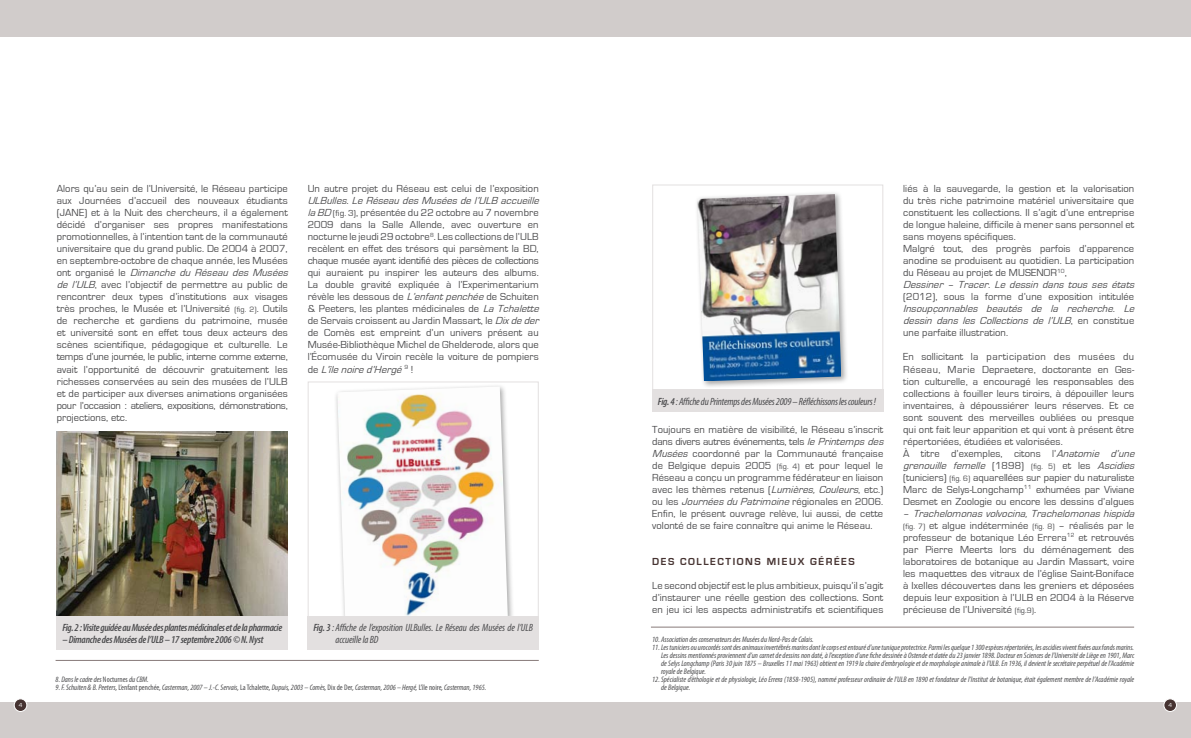
<style>
.page{position:relative;width:1191px;height:738px;background:#fff}
.page>*{position:absolute;margin:0;border:0;box-sizing:border-box;transform-origin:0 0}
.t1{font:10.5px/12px "Eurostile";letter-spacing:.01em;color:#4b4b4d}
.t2{font:italic condensed 10.5px/12px "Myriad Pro";letter-spacing:-.02em;color:#4b4b4d}
.t3{font:italic 600 condensed 10.5px "Myriad Pro";letter-spacing:-.03em;color:#4b4b4d}
.t4{font:italic 10.5px/12px "Eurostile";color:#4b4b4d}
.t5{font:700 10.5px "Eurostile";letter-spacing:.15em;color:#463331}
.t6{font:italic condensed 8px/8px "Myriad Pro";color:#4b4b4d;text-align:justify}
.t7{font:6px "Eurostile";color:#fff}
.s1{font-style:italic}
.s2{font-size:8px}
.s3{font-size:9px}
.s4{font-weight:600}
.s5{font-style:normal}
</style>
<div class="page">
<div style="left:0;top:0;width:1191px;height:37px;background:#d1cccb"></div>
<div style="left:0;top:702px;width:1191px;height:35px;background:#d1cccb"></div>
<div style="left:14px;top:698px;width:13px;height:13px;background:#463331;border-radius:50%"></div>
<div style="left:14px;top:698px;width:13px;height:13px;border:1px solid #fff;border-radius:50%"></div>
<div style="left:1163px;top:698px;width:13px;height:13px;background:#463331;border-radius:50%"></div>
<div style="left:1163px;top:698px;width:13px;height:13px;border:1px solid #fff;border-radius:50%"></div>
<img style="left:57px;top:431px;width:231px;height:184px">
<div style="left:57px;top:615px;width:231px;height:33px;background:#e3e0e0"></div>
<div style="left:308px;top:381px;width:231px;height:235px;border:1px solid #e3e0e0"></div>
<div style="left:652px;top:389px;width:231px;height:23px;background:#e3e0e0"></div>
<div style="left:652px;top:184px;width:231px;height:206px;border:1px solid #e3e0e0"></div>
<div style="left:694px;top:190px;width:159px;height:202px;background:#000;opacity:.35"></div>
<img style="left:697px;top:194px;width:144px;height:187px">
<div style="left:334px;top:383px;width:185px;height:250px;background:#000;opacity:.35"></div>
<img style="left:337px;top:386px;width:171px;height:229px">
<hr style="left:56px;top:659px;width:483px;height:1px;background:#877a79">
<hr style="left:651px;top:626px;width:483px;height:1px;background:#877a79">
<div style="left:308px;top:615px;width:231px;height:33px;background:#e3e0e0"></div>
<p class="t1" style="left:57px;top:183px;width:236px">Alors qu’au sein de l’Université, le Réseau participe aux Journées d’accueil des nouveaux étudiants (JANE) et à la Nuit des chercheurs, il a également décidé d’organiser ses propres manifestations promotionnelles, à l’intention tant de la communauté universitaire que du grand public. De 2004 à 2007, en septembre-octobre de chaque année, les Musées o n t o r g a n i s é l e <span class="s1">Dimanche du Réseau des Musées de l’ULB</span>, avec l’objectif de permettre au public de rencontrer deux types d’institutions aux visages très proches, le Musée et l’Université <span class="s2">(fig. 2)</span>. Outils de recherche et gardiens du patrimoine, musée et université sont en effet tous deux acteurs des scènes scientifique, pédagogique et culturelle. Le temps d’une journée, le public, interne comme externe, avait l’opportunité de découvrir gratuitement les richesses conservées au sein des musées de l’ULB et de participer aux diverses animations organisées pour l’occasion : ateliers, expositions, démonstrations, projections, etc.</p>
<p class="t1" style="left:308px;top:183px;width:232px">Un autre projet du Réseau est celui de l’exposition</p>
<p class="t1" style="left:308px;top:195px;width:236px"><span class="s1">ULBulles.LeRéseaudesMuséesdel’ULB accueille laBD</span><span class="s3">(fig. 3)</span>, présentée du 22 octobre au 7 novembre 2009 dans la Salle Allende, avec ouverture en nocturne le jeudi 29 octobre<sup>8</sup>. Les collections de l’ULB recèlent en effet des trésors qui parsèment la BD, chaque musée ayant identifié des pièces de collections qui auraient pu inspirer les auteurs des albums.<br>La double gravité expliquée à l’Experimentarium révèle les dessous de <span class="s1">L’enfantpenchée</span>de Schuiten &amp; Peeters, les plantes médicinales de <span class="s1">LaTchalette </span>de Servais croissent au Jardin Massart, le <span class="s1">Dixdeder </span>de Comès est empreint d’un univers présent au Musée-Bibliothèque Michel de Ghelderode, alors que l’Écomusée du Viroin recèle la voiture de pompiers d e <span class="s1">L’îlenoired’Hergé</span><sup>9</sup> !</p>
<p class="t3" style="left:62px;top:621px;width:221px">Fig. 2 : Visite guidée au Musée des plantes médicinales et de la pharmacie</p>
<p class="t3" style="left:62px;top:633px;width:203px">– Dimanche des Musées de l’ULB – 17 septembre 2006 © N. Nyst</p>
<p class="t2" style="left:335px;top:620px;width:199px;text-indent:-22px"><span class="s4">Fig. 3</span> : Affiche de l’exposition ULBulles. Le Réseau des Musées de l’ULB accueille la BD</p>
<p class="t6" style="left:56px;top:674px;width:95px">8. Dans le cadre des <span class="s5">Nocturnes</span> du CBM.</p>
<p class="t6" style="left:56px;top:682px;width:432px">9. F. Schuiten &amp; B. Peeters, <span class="s5">L’enfant penchée</span>, Casterman, 2007 – J.-C. Servais, <span class="s5">La Tchalette</span>, Dupuis, 2003 – Comès, <span class="s5">Dix de Der</span>, Casterman, 2006 – Hergé, <span class="s5">L’île noire</span>, Casterman, 1965.</p>
<p class="t2" style="left:658px;top:395px;width:220px"><span class="s4">Fig. 4</span> : Affiche du Printemps des Musées 2009 – Réfléchissons les couleurs !</p>
<p class="t1" style="left:652px;top:423px;width:236px">Toujours en matière de visibilité, le Réseau s’inscrit dans divers autres événements, tels <span class="s1">lePrintempsdes Musées</span> coordonné par la Communauté française de Belgique depuis 2005 <span class="s2">(fig. 4)</span> et pour lequel le Réseau a conçu un programme fédérateur en liaison avec les thèmes retenus (<span class="s1">Lumières, Couleurs</span>, etc.) ou les <span class="s1">JournéesduPatrimoine</span>régionales en 2006.<br>Enfin, le présent ouvrage relève, lui aussi, de cette volonté de se faire connaître qui anime le Réseau.</p>
<p class="t5" style="left:652px;top:555px;width:204px">DES COLLECTIONS MIEUX GÉRÉES</p>
<p class="t1" style="left:652px;top:579px;width:233px;text-align:justify">Le second objectif est le plus ambitieux, puisqu’il s’agit d’instaurer une réelle gestion des collections. Sont en jeu ici les aspects administratifs et scientifiques</p>
<p class="t1" style="left:903px;top:183px;width:236px">liés à la sauvegarde, la gestion et la valorisation du très riche patrimoine matériel universitaire que constituent les collections. Il s’agit d’une entreprise de longue haleine, difficile à mener sans personnel et sans moyens spécifiques.<br>Malgré tout, des progrès parfois d’apparence anodine se produisent au quotidien. La participation du Réseau au projet de MUSENOR<sup>10</sup>,<br><span class="s1">Dessiner – Tracer. Le dessin dans tous ses états</span></p>
<p class="t1" style="left:903px;top:291px;width:232px">(2012), sous la forme d’une exposition intitulée</p>
<p class="t4" style="left:903px;top:303px;width:236px">Insoupçonnables beautés de la recherche. Le dessin dans les Collections de l’ULB<span class="s5">, e n c o n s t i t u e une parfaite illustration.</span></p>
<p class="t1" style="left:903px;top:351px;width:236px">En sollicitant la participation des musées du Réseau, Marie Depraetere, doctorante en Ges&shy;tion culturelle, a encouragé les responsables des collections à fouiller leurs tiroirs, à dépouiller leurs inventaires, à dépoussiérer leurs réserves. Et ce sont souvent des merveilles oubliées ou presque qui ont fait leur apparition et qui vont à présent être répertoriées, étudiées et valorisées.<br>À titre d’exemples, citons l’<span class="s1">Anatomie d’une grenouille femelle</span> ( 1 8 9 8 ) <span class="s2">( f i g . 5 )</span> e t l e s <span class="s1">Ascidies </span>(tuniciers) <span class="s2">(fig. 6)</span> aquarellées sur papier du naturaliste Marc de Selys-Longchamp<sup>11</sup> exhumées par Viviane Desmet en Zoologie ou encore les dessins d’algues</p>
<p class="t1" style="left:903px;top:507px;width:236px">– <span class="s1">Trachelomonasvolvocina,Trachelomonashispida </span><span class="s2">(fig. 7)</span> et algue indéterminée <span class="s2">(fig. 8)</span> – réalisés par le professeur de botanique Léo Errera<sup>12</sup> et retrouvés par Pierre Meerts lors du déménagement des laboratoires de botanique au Jardin Massart, voire les maquettes des vitraux de l’église Saint-Boniface à Ixelles découvertes dans les greniers et déposées depuis leur exposition à l’ULB en 2004 à la Réserve précieuse de l’Université <span class="s2">(fig.9)</span>.</p>
<p class="t6" style="left:652px;top:634px;width:163px">10. Association des conservateurs des Musées du Nord-Pas de Calais.</p>
<p class="t6" style="left:661px;top:642px;width:475px;text-indent:-9px">11. Les tuniciers ou urocordés sont des animaux invertébrés marins dont le corps est entouré d’une tunique protectrice. Parmi les quelque 1 300 espèces répertoriées, les ascidies vivent fixées aux fonds marins.<br>Les dessins mentionnés proviennent d’un carnet de dessins non daté, à l’exception d’une fiche dessinée à Ostende et datée du 23 janvier 1898. Docteur en Sciences de l’Université de Liège en 1901, Marc de Selys Longchamp (Paris 30 juin 1875 – Bruxelles 11 mai 1963) obtient en 1919 la chaire d’embryologie et de morphologie animale à l’ULB. En 1936, il devient le secrétaire perpétuel de l’Académie royale de Belgique.</p>
<p class="t6" style="left:661px;top:674px;width:475px;text-indent:-9px">12. Spécialiste d’éthologie et de physiologie, Léo Errera (1858-1905), nommé professeur ordinaire de l’ULB en 1890 et fondateur de l’Institut de botanique, était également membre de l’Académie royale de Belgique.</p>
<p class="t7" style="left:19px;top:701px;width:5px">4</p>
<p class="t7" style="left:1168px;top:701px;width:5px">4</p>
</div>
